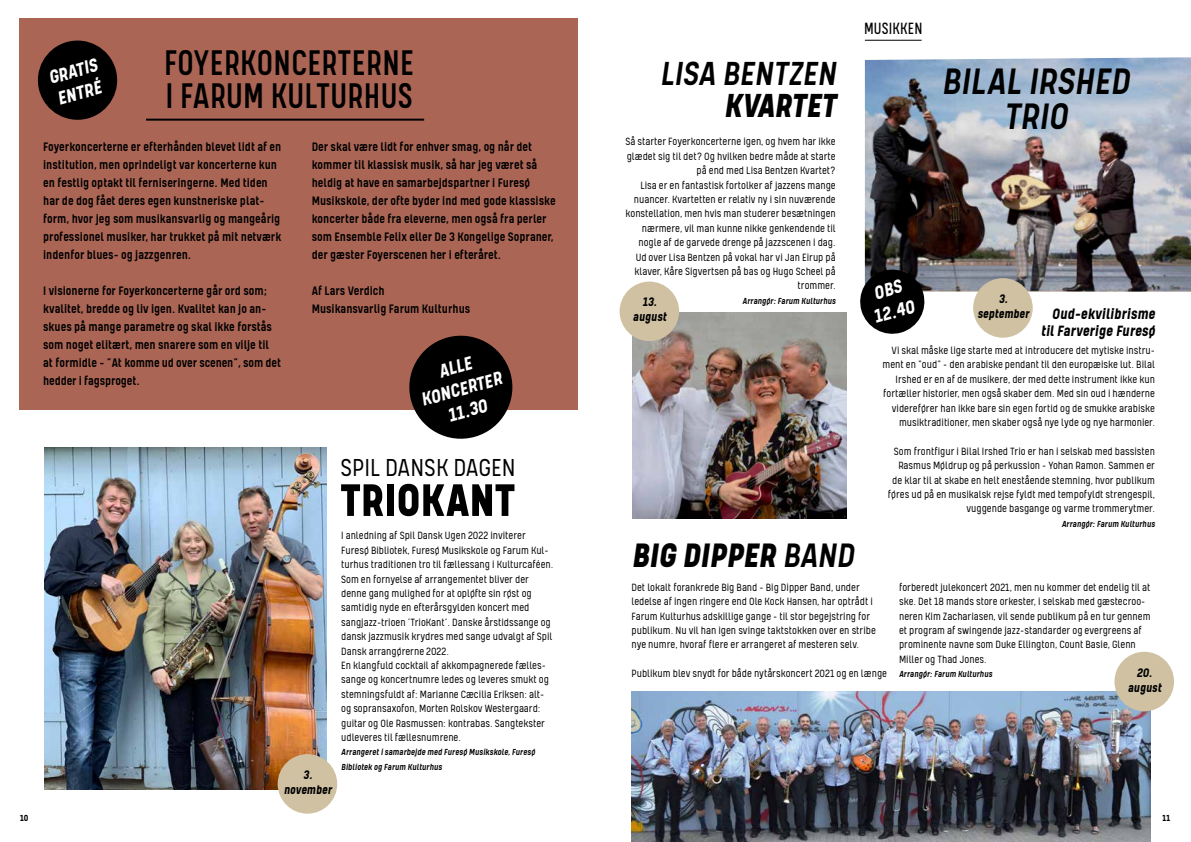
<style>
.page{position:relative;width:1191px;height:842px;background:#fff}
.page>*{position:absolute;margin:0;border:0;box-sizing:border-box;transform-origin:0 0}
.t1{font:800 52px "Kelpt Sans B1";color:#000}
.t2{font:italic 500 42px/35px "Kelpt Sans B1";color:#000;text-align:center}
.t3{font:italic 800 38.6px "Kelpt Sans B1";color:#000}
.t4{font:italic 500 38px "Kelpt Sans B1";color:#000}
.t5{font:italic 800 38px "Kelpt Sans B1";color:#000}
.t6{font:500 34.9px/33.2px "Kelpt Sans B2";letter-spacing:.01em;color:#000}
.t7{font:300 28px "Kelpt Sans B1";color:#000}
.t8{font:italic 700 21.3px/22.6px "Kelpt Sans B1";color:#fff;text-align:center}
.t9{font:italic 700 17px/17px "Kelpt Sans B1";color:#000;text-align:right}
.t10{font:16px "Kelpt Sans B2";letter-spacing:.01em;color:#000}
.t11{font:500 14px/18px "Kelpt Sans B1";color:#000}
.t12{font:italic 700 14px/15px "Kelpt Sans B1";color:#000;text-align:center}
.t13{font:300 12px/14.4px "Kelpt Sans B1";color:#000}
.t14{font:italic 500 10px/14.4px "Kelpt Sans B1";color:#000}
.t15{font:700 10px "Kelpt Sans B1";color:#000}
.s1{font-weight:500}
</style>
<div class="page">
<img style="left:631px;top:692px;width:519px;height:150px">
<div style="left:1114px;top:652px;width:60px;height:59px;background:#cfc1a2;border-radius:50%"></div>
<img style="left:632px;top:312px;width:215px;height:206px">
<div style="left:619px;top:282px;width:60px;height:59px;background:#cfc1a2;border-radius:50%"></div>
<hr style="left:865px;top:40px;width:56px;height:1px;background:#000">
<div style="left:19px;top:19px;width:559px;height:391px;background:#aa6555"></div>
<hr style="left:146px;top:119px;width:278px;height:2px;background:#000">
<svg style="left:37px;top:40px;width:81px;height:80px"></svg>
<img style="left:865px;top:57px;width:326px;height:235px">
<div style="left:973px;top:278px;width:59px;height:60px;background:#cfc1a2;border-radius:50%"></div>
<svg style="left:860px;top:266px;width:68px;height:68px;background:#333334"></svg>
<svg style="left:409px;top:335px;width:104px;height:104px"></svg>
<img style="left:45px;top:448px;width:281px;height:341px">
<div style="left:278px;top:754px;width:59px;height:60px;background:#cfc1a2;border-radius:50%"></div>
<p class="t15" style="left:20px;top:812px;width:10px">10</p>
<h3 class="t6" style="left:164px;top:45px;width:251px">FOYERKONCERTERNE<br>I FARUM KULTURHUS</h3>
<p class="t11" style="left:43px;top:138px;width:240px">Foyerkoncerterne er efterhånden blevet lidt af en institution, men oprindeligt var koncerterne kun en festlig optakt til ferniseringerne. Med tiden har de dog fået deres egen kunstneriske plat&shy;form, hvor jeg som musikansvarlig og mangeårig professionel musiker, har trukket på mit netværk indenfor blues- og jazzgenren.</p>
<p class="t11" style="left:43px;top:282px;width:239px">I visionerne for Foyerkoncerterne går ord som; kvalitet, bredde og liv igen. Kvalitet kan jo an&shy;skues på mange parametre og skal ikke forstås som noget elitært, men snarere som en vilje til at formidle - ”At komme ud over scenen”, som det hedder i fagsproget.</p>
<h3 class="t8" style="left:46px;top:67px;width:52px;text-align:left;rotate:-16deg">GRATIS<br>ENTRÉ</h3>
<p class="t11" style="left:312px;top:138px;width:245px">Der skal være lidt for enhver smag, og når det kommer til klassisk musik, så har jeg været så heldig at have en samarbejdspartner i Furesø Musikskole, der ofte byder ind med gode klassiske koncerter både fra eleverne, men også fra perler som Ensemble Felix eller De 3 Kongelige Sopraner, der gæster Foyerscenen her i efteråret.</p>
<p class="t11" style="left:312px;top:282px;width:160px">Af Lars Verdich<br>Musikansvarlig Farum Kulturhus</p>
<h3 class="t8" style="left:412px;top:367px;width:85px;rotate:-16deg">ALLE<br>KONCERTER<br>11.30</h3>
<p class="t12" style="left:284px;top:767px;width:50px">3. november</p>
<h3 class="t7" style="left:340px;top:452px;width:177px">SPIL DANSK DAGEN</h3>
<h1 class="t1" style="left:340px;top:470px;width:176px">TRIOKANT</h1>
<p class="t13" style="left:341px;top:528px;width:214px">I anledning af Spil Dansk Ugen 2022 inviterer Furesø Bibliotek, Furesø Musikskole og Farum Kul&shy;turhus traditionen tro til fællessang i Kulturcaféen.<br>Som en fornyelse af arrangementet bliver der denne gang mulighed for at opløfte sin røst og samtidig nyde en efterårsgylden koncert med sangjazz-trioen ’TrioKant’. Danske årstidssange og dansk jazzmusik krydres med sange udvalgt af Spil Dansk arrangørerne 2022.<br>En klangfuld cocktail af akkompagnerede fælles&shy;sange og koncertnumre ledes og leveres smukt og stemningsfuldt af: Marianne Cæcilia Eriksen: alt&shy;og sopransaxofon, Morten Rolskov Westergaard: guitar og Ole Rasmussen: kontrabas. Sangtekster udleveres til fællesnumrene.</p>
<p class="t14" style="left:341px;top:745px;width:195px">Arrangeret i samarbejde med Furesø Musikskole, Furesø<br>Bibliotek og Farum Kulturhus</p>
<h3 class="t10" style="left:864px;top:19px;width:60px">MUSIKKEN</h3>
<h3 class="t4" style="left:660px;top:51px;width:177px">LISA BENTZEN</h3>
<h3 class="t5" style="left:724px;top:83px;width:113px">KVARTET</h3>
<p class="t13" style="left:625px;top:134px;width:212px;text-align:right">Så starter Foyerkoncerterne igen, og hvem har ikke glædet sig til det? Og hvilken bedre måde at starte på end med Lisa Bentzen Kvartet?<br>Lisa er en fantastisk fortolker af jazzens mange nuancer. Kvartetten er relativ ny i sin nuværende konstellation, men hvis man studerer besætningen nærmere, vil man kunne nikke genkendende til nogle af de garvede drenge på jazzscenen i dag.<br>Ud over Lisa Bentzen på vokal har vi Jan Eirup på klaver, Kåre Sigvertsen på bas og Hugo Scheel på trommer.</p>
<p class="t14" style="left:742px;top:293px;width:95px">Arrangør: Farum Kulturhus</p>
<p class="t12" style="left:633px;top:294px;width:35px">13. august</p>
<h3 class="t3" style="left:631px;top:533px;width:224px">BIG DIPPER <span class="s1">BAND</span></h3>
<h2 class="t2" style="left:941px;top:63px;width:190px">BILAL IRSHED<br>TRIO</h2>
<h3 class="t8" style="left:864px;top:284px;width:43px;rotate:-16deg">OBS<br>12.40</h3>
<p class="t12" style="left:977px;top:291px;width:53px">3. september</p>
<h3 class="t9" style="left:1040px;top:305px;width:116px">Oud-ekvilibrisme til Farverige Furesø</h3>
<p class="t13" style="left:882px;top:343px;width:274px;text-align:right">Vi skal måske lige starte med at introducere det mytiske instru&shy;ment en ”oud” – den arabiske pendant til den europæiske lut. Bilal Irshed er en af de musikere, der med dette instrument ikke kun fortæller historier, men også skaber dem. Med sin oud i hænderne viderefører han ikke bare sin egen fortid og de smukke arabiske musiktraditioner, men skaber også nye lyde og nye harmonier.</p>
<p class="t13" style="left:888px;top:444px;width:268px;text-align:right">Som frontfigur i Bilal Irshed Trio er han i selskab med bassisten Rasmus Møldrup og på perkussion - Yohan Ramon. Sammen er de klar til at skabe en helt enestående stemning, hvor publikum føres ud på en musikalsk rejse fyldt med tempofyldt strengespil, vuggende basgange og varme trommerytmer.</p>
<p class="t14" style="left:1061px;top:516px;width:95px">Arrangør: Farum Kulturhus</p>
<p class="t13" style="left:631px;top:580px;width:246px">Det lokalt forankrede Big Band - Big Dipper Band, under ledelse af ingen ringere end Ole Kock Hansen, har optrådt i Farum Kulturhus adskillige gange – til stor begejstring for publikum. Nu vil han igen svinge taktstokken over en stribe nye numre, hvoraf flere er arrangeret af mesteren selv.</p>
<p class="t13" style="left:631px;top:666px;width:257px">Publikum blev snydt for både nytårskoncert 2021 og en længe</p>
<p class="t13" style="left:899px;top:580px;width:253px">forberedt julekoncert 2021, men nu kommer det endelig til at ske. Det 18 mands store orkester, i selskab med gæstecroo&shy;neren Kim Zachariasen, vil sende publikum på en tur gennem et program af swingende jazz-standarder og evergreens af prominente navne som Duke Ellington, Count Basie, Glenn Miller og Thad Jones.</p>
<p class="t14" style="left:899px;top:667px;width:95px">Arrangør: Farum Kulturhus</p>
<p class="t12" style="left:1127px;top:664px;width:35px">20. august</p>
<p class="t15" style="left:1162px;top:812px;width:9px">11</p>
</div>
